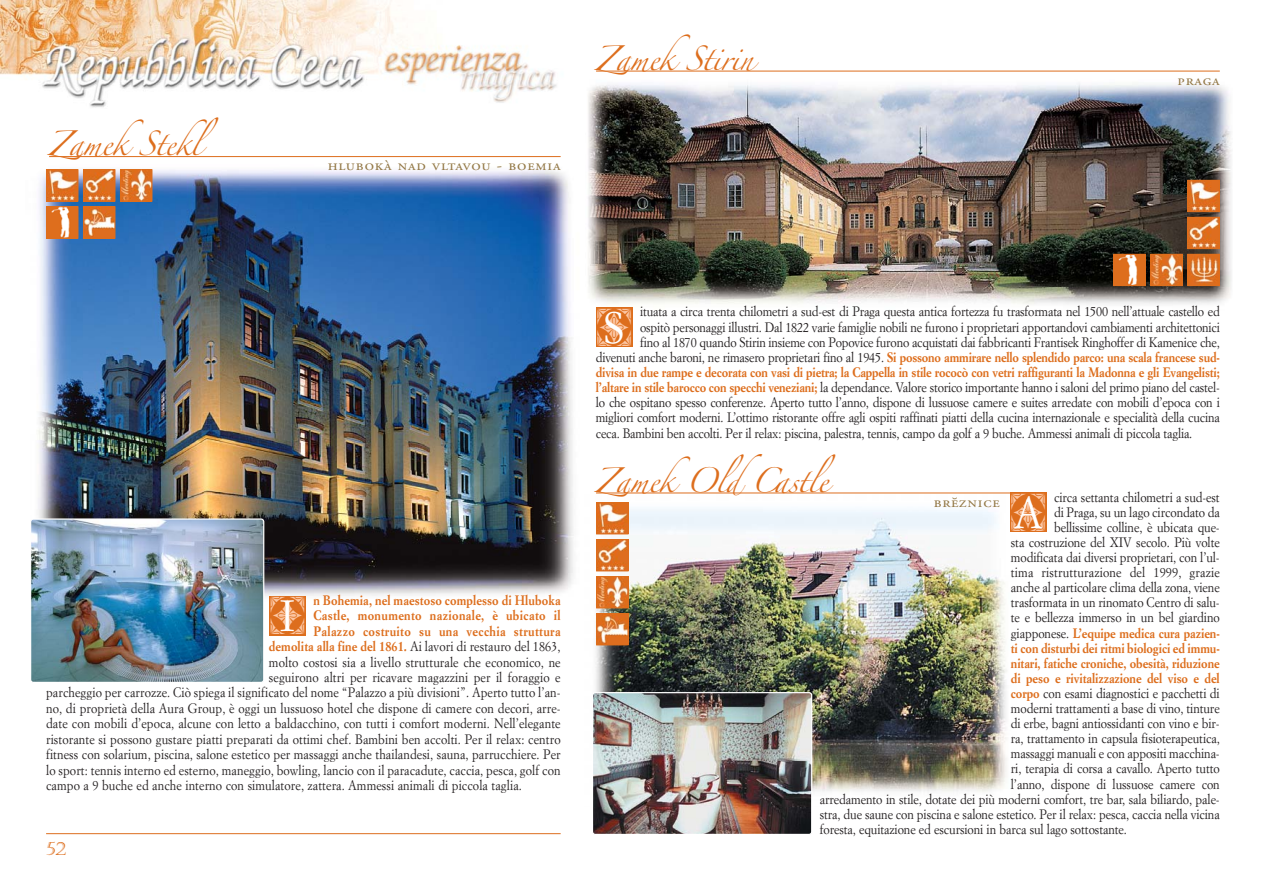
<style>
.page{position:relative;width:1263px;height:893px;background:#fff}
.page>*{position:absolute;margin:0;border:0;box-sizing:border-box;transform-origin:0 0}
.t1{font:43.05px "Simoncini Garamond";color:#fff;scale:.95 1}
.t2{font:22.5px "Zapfino";letter-spacing:-.035em;color:#dd6e1d;scale:.95 1}
.t3{font:18px "Castellar";color:#dd6e1d;scale:1.1 1}
.t4{font:15px "Adobe Garamond Regular SC";letter-spacing:.05em;color:#937846;scale:1.1 1}
.t5{font:13.5px "Simoncini Garamond";letter-spacing:-.005em;color:#231f20;scale:.9 1}
.t6{font:700 13.5px "Simoncini Garamond";letter-spacing:-.005em;color:#dd6e1d;scale:.9 1}
.t7{font:700 13.5px "Simoncini Garamond";letter-spacing:.025em;color:#dd6e1d;scale:.9 1}
.t8{font:13.5px "Simoncini Garamond";letter-spacing:.015em;color:#231f20;scale:.9 1}
.s1{font-weight:700;color:#dd6e1d}
.s2{font-weight:400;color:#231f20}
</style>
<div class="page">
<hr style="left:46px;top:833px;width:515px;height:1px;background:#dd6e1d">
<img style="left:588px;top:70px;width:644px;height:238px">
<img style="left:0;top:0;width:557px;height:108px">
<hr style="left:596px;top:71px;width:624px;height:1px;background:#dd6e1d">
<div style="left:596px;top:308px;width:37px;height:39px;background:#dd6e1d"></div>
<img style="left:595px;top:492px;width:424px;height:300px">
<hr style="left:596px;top:493px;width:430px;height:1px;background:#dd6e1d">
<img style="left:38px;top:169px;width:536px;height:428px">
<hr style="left:49px;top:156px;width:512px;height:1px;background:#dd6e1d">
<img style="left:31px;top:518px;width:233px;height:164px">
<div style="left:269px;top:596px;width:37px;height:39px;background:#dd6e1d"></div>
<img style="left:593px;top:692px;width:219px;height:142px">
<div style="left:1010px;top:493px;width:36px;height:39px;background:#dd6e1d"></div>
<img style="left:48px;top:171px;width:28px;height:28px">
<div style="left:46px;top:169px;width:32px;height:32px;border:1px solid #dd6e1d"></div>
<img style="left:85px;top:171px;width:28px;height:28px">
<div style="left:83px;top:169px;width:32px;height:32px;border:1px solid #dd6e1d"></div>
<img style="left:122px;top:171px;width:28px;height:28px">
<div style="left:120px;top:169px;width:32px;height:32px;border:1px solid #dd6e1d"></div>
<img style="left:48px;top:208px;width:28px;height:28px">
<div style="left:46px;top:206px;width:32px;height:32px;border:1px solid #dd6e1d"></div>
<img style="left:85px;top:208px;width:28px;height:28px">
<div style="left:83px;top:206px;width:32px;height:32px;border:1px solid #dd6e1d"></div>
<img style="left:1189px;top:256px;width:29px;height:28px">
<div style="left:1187px;top:254px;width:33px;height:32px;border:1px solid #dd6e1d"></div>
<img style="left:1152px;top:256px;width:29px;height:28px">
<div style="left:1150px;top:254px;width:33px;height:32px;border:1px solid #dd6e1d"></div>
<img style="left:1115px;top:256px;width:29px;height:28px">
<div style="left:1113px;top:254px;width:33px;height:32px;border:1px solid #dd6e1d"></div>
<img style="left:1189px;top:219px;width:29px;height:28px">
<div style="left:1187px;top:217px;width:33px;height:32px;border:1px solid #dd6e1d"></div>
<img style="left:1189px;top:182px;width:29px;height:28px">
<div style="left:1187px;top:180px;width:33px;height:32px;border:1px solid #dd6e1d"></div>
<img style="left:598px;top:504px;width:28px;height:28px">
<div style="left:596px;top:502px;width:32px;height:32px;border:1px solid #dd6e1d"></div>
<img style="left:598px;top:541px;width:28px;height:28px">
<div style="left:596px;top:539px;width:32px;height:32px;border:1px solid #dd6e1d"></div>
<img style="left:598px;top:578px;width:28px;height:28px">
<div style="left:596px;top:576px;width:32px;height:32px;border:1px solid #dd6e1d"></div>
<img style="left:598px;top:615px;width:28px;height:28px">
<div style="left:596px;top:613px;width:32px;height:32px;border:1px solid #dd6e1d"></div>
<h2 class="t2" style="left:46px;top:134px;width:183px">ZamekStekl</h2>
<h2 class="t2" style="left:593px;top:49px;width:170px">ZamekStirin</h2>
<p class="t4" style="left:328px;top:159px;width:213px">hlubokà nad vltavou - boemia</p>
<p class="t4" style="left:1177px;top:74px;width:40px">praga</p>
<p class="t6" style="left:313px;top:594px;width:276px">n Bohemia, nel maestoso complesso di Hluboka</p>
<p class="t7" style="left:313px;top:610px;width:276px">Castle, monumento nazionale, è ubicato il</p>
<p class="t7" style="left:313px;top:625px;width:276px">Palazzo costruito su una vecchia struttura</p>
<p class="t5" style="left:269px;top:641px;width:326px"><span class="s1">demolita alla fine del 1861.</span> Ai lavori di restauro del 1863,</p>
<p class="t5" style="left:269px;top:656px;width:326px">molto costosi sia a livello strutturale che economico, ne</p>
<p class="t5" style="left:269px;top:672px;width:326px">seguirono altri per ricavare magazzini per il foraggio e</p>
<p class="t5" style="left:46px;top:687px;width:573px">parcheggio per carrozze. Ciò spiega il significato del nome “Palazzo a più divisioni”. Aperto tutto l’an-</p>
<p class="t5" style="left:46px;top:702px;width:573px">no, di proprietà della Aura Group, è oggi un lussuoso hotel che dispone di camere con decori, arre-</p>
<p class="t5" style="left:46px;top:718px;width:573px">date con mobili d’epoca, alcune con letto a baldacchino, con tutti i comfort moderni. Nell’elegante</p>
<p class="t5" style="left:46px;top:733px;width:573px">ristorante si possono gustare piatti preparati da ottimi chef. Bambini ben accolti. Per il relax: centro</p>
<p class="t5" style="left:46px;top:749px;width:573px">fitness con solarium, piscina, salone estetico per massaggi anche thailandesi, sauna, parrucchiere. Per</p>
<p class="t5" style="left:46px;top:764px;width:573px">lo sport: tennis interno ed esterno, maneggio, bowling, lancio con il paracadute, caccia, pesca, golf con</p>
<p class="t5" style="left:46px;top:780px;width:530px">campo a 9 buche ed anche interno con simulatore, zattera. Ammessi animali di piccola taglia.</p>
<h1 class="t1" style="left:280px;top:598px;width:17px">I</h1>
<h3 class="t3" style="left:46px;top:838px;width:20px">52</h3>
<p class="t5" style="left:640px;top:306px;width:645px">ituata a circa trenta chilometri a sud-est di Praga questa antica fortezza fu trasformata nel 1500 nell’attuale castello ed</p>
<p class="t5" style="left:640px;top:321px;width:645px">ospitò personaggi illustri. Dal 1822 varie famiglie nobili ne furono i proprietari apportandovi cambiamenti architettonici</p>
<p class="t5" style="left:640px;top:336px;width:645px">fino al 1870 quando Stirin insieme con Popovice furono acquistati dai fabbricanti Frantisek Ringhoffer di Kamenice che,</p>
<p class="t6" style="left:596px;top:351px;width:695px"><span class="s2">divenuti anche baroni, ne rimasero proprietari fino al 1945.</span> Si possono ammirare nello splendido parco: una scala francese sud-</p>
<p class="t6" style="left:596px;top:367px;width:695px">divisa in due rampe e decorata con vasi di pietra; la Cappella in stile rococò con vetri raffiguranti la Madonna e gli Evangelisti;</p>
<p class="t5" style="left:596px;top:382px;width:695px"><span class="s1">l’altare in stile barocco con specchi veneziani;</span> la dependance. Valore storico importante hanno i saloni del primo piano del castel-</p>
<p class="t5" style="left:596px;top:397px;width:695px">lo che ospitano spesso conferenze. Aperto tutto l’anno, dispone di lussuose camere e suites arredate con mobili d’epoca con i</p>
<p class="t5" style="left:596px;top:412px;width:695px">migliori comfort moderni. L’ottimo ristorante offre agli ospiti raffinati piatti della cucina internazionale e specialità della cucina</p>
<p class="t5" style="left:596px;top:427px;width:664px">ceca. Bambini ben accolti. Per il relax: piscina, palestra, tennis, campo da golf a 9 buche. Ammessi animali di piccola taglia.</p>
<h1 class="t1" style="left:604px;top:310px;width:24px">S</h1>
<h2 class="t2" style="left:593px;top:472px;width:257px">ZamekOldCastle</h2>
<p class="t5" style="left:1054px;top:491px;width:186px">circa settanta chilometri a sud-est</p>
<p class="t5" style="left:1054px;top:506px;width:186px">di Praga, su un lago circondato da</p>
<p class="t5" style="left:1054px;top:521px;width:186px">bellissime colline, è ubicata que-</p>
<p class="t5" style="left:1011px;top:536px;width:234px">sta costruzione del XIV secolo. Più volte</p>
<p class="t5" style="left:1011px;top:552px;width:234px">modificata dai diversi proprietari, con l’ul-</p>
<p class="t8" style="left:1011px;top:567px;width:234px">tima ristrutturazione del 1999, grazie</p>
<p class="t5" style="left:1011px;top:582px;width:234px">anche al particolare clima della zona, viene</p>
<p class="t5" style="left:1011px;top:597px;width:234px">trasformata in un rinomato Centro di salu-</p>
<p class="t5" style="left:1011px;top:612px;width:234px">te e bellezza immerso in un bel giardino</p>
<p class="t6" style="left:1011px;top:627px;width:234px"><span class="s2">giapponese.</span> L’equipe medica cura pazien-</p>
<p class="t6" style="left:1011px;top:642px;width:234px">ti con disturbi dei ritmi biologici ed immu-</p>
<p class="t6" style="left:1011px;top:657px;width:234px">nitari, fatiche croniche, obesità, riduzione</p>
<p class="t6" style="left:1011px;top:672px;width:234px">di peso e rivitalizzazione del viso e del</p>
<p class="t5" style="left:1011px;top:688px;width:234px"><span class="s1">corpo</span> con esami diagnostici e pacchetti di</p>
<p class="t5" style="left:1011px;top:703px;width:234px">moderni trattamenti a base di vino, tinture</p>
<p class="t5" style="left:1011px;top:718px;width:234px">di erbe, bagni antiossidanti con vino e bir-</p>
<p class="t5" style="left:1011px;top:733px;width:234px">ra, trattamento in capsula fisioterapeutica,</p>
<p class="t5" style="left:1011px;top:748px;width:234px">massaggi manuali e con appositi macchina-</p>
<p class="t5" style="left:1011px;top:763px;width:234px">ri, terapia di corsa a cavallo. Aperto tutto</p>
<p class="t5" style="left:1011px;top:778px;width:234px">l’anno, dispone di lussuose camere con</p>
<p class="t5" style="left:820px;top:793px;width:446px">arredamento in stile, dotate dei più moderni comfort, tre bar, sala biliardo, pale-</p>
<p class="t5" style="left:820px;top:808px;width:446px">stra, due saune con piscina e salone estetico. Per il relax: pesca, caccia nella vicina</p>
<p class="t5" style="left:820px;top:823px;width:343px">foresta, equitazione ed escursioni in barca sul lago sottostante.</p>
<h1 class="t1" style="left:1014px;top:495px;width:32px">A</h1>
<p class="t4" style="left:934px;top:496px;width:62px">bre˘znice</p>
</div>
